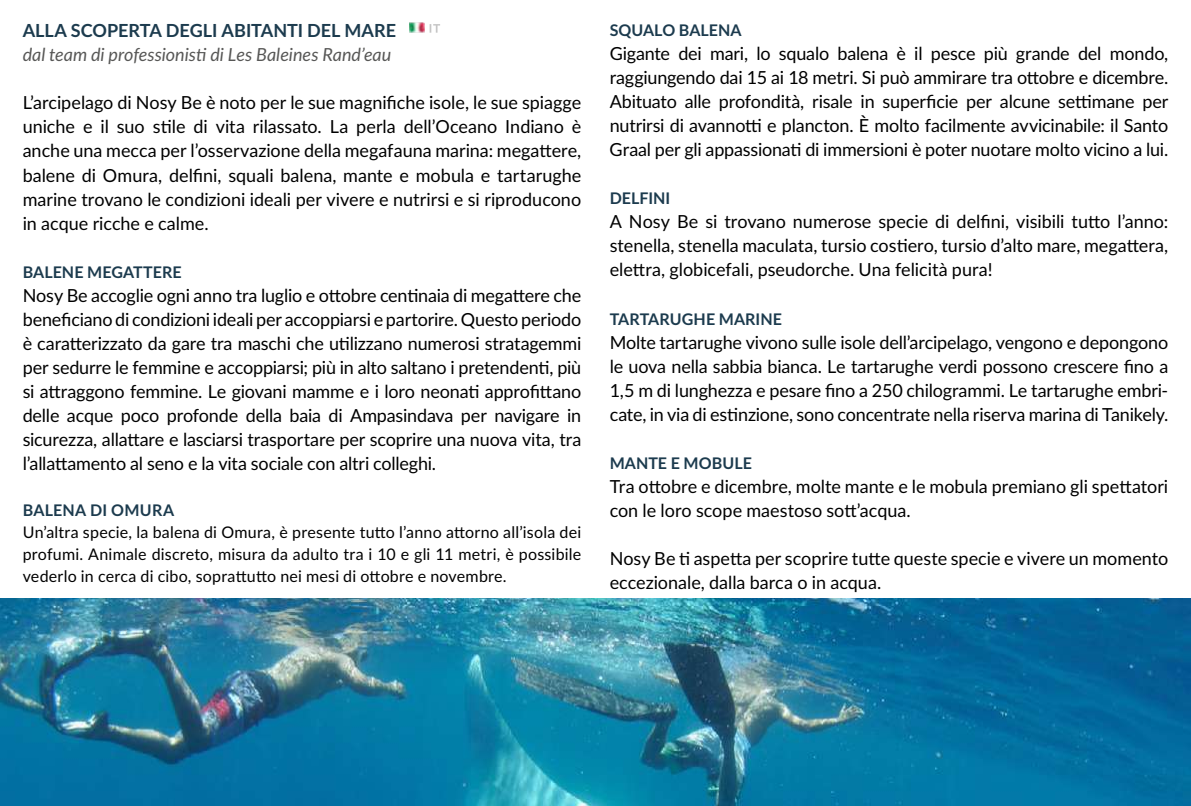
<style>
.page{position:relative;width:1191px;height:806px;background:#fff}
.page>*{position:absolute;margin:0;border:0;box-sizing:border-box;transform-origin:0 0}
.t1{font:18px/24px "Lato";letter-spacing:-.005em;color:#000;text-align:justify}
.t2{font:italic 18px "Lato";color:#575756}
.t3{font:700 18px "Lato";color:#1c3b4e}
.t4{font:16px/22px "Lato";letter-spacing:.015em;color:#000;text-align:justify}
.t5{font:700 16px "Lato";letter-spacing:.005em;color:#1c3b4e}
</style>
<div class="page">
<svg style="left:429px;top:24px;width:11px;height:9px"></svg>
<img style="left:410px;top:23px;width:14px;height:9px">
<img style="left:0;top:598px;width:1191px;height:207px">
<p class="t3" style="left:23px;top:18px;width:375px">ALLA SCOPERTA DEGLI ABITANTI DEL MARE</p>
<p class="t2" style="left:23px;top:42px;width:370px">dal team di professionisti di Les Baleines Rand’eau</p>
<p class="t1" style="left:23px;top:90px;width:560px">L’arcipelago di Nosy Be è noto per le sue magnifiche isole, le sue spiagge uniche e il suo stile di vita rilassato. La perla dell’Oceano Indiano è anche una mecca per l’osservazione della megafauna marina: megattere, balene di Omura, delfini, squali balena, mante e mobula e tartarughe marine trovano le condizioni ideali per vivere e nutrirsi e si riproducono in acque ricche e calme.</p>
<p class="t5" style="left:23px;top:260px;width:160px">BALENE MEGATTERE</p>
<p class="t1" style="left:23px;top:282px;width:560px">Nosy Be accoglie ogni anno tra luglio e ottobre centinaia di megattere che beneficiano di condizioni ideali per accoppiarsi e partorire. Questo periodo è caratterizzato da gare tra maschi che utilizzano numerosi stratagemmi per sedurre le femmine e accoppiarsi; più in alto saltano i pretendenti, più si attraggono femmine. Le giovani mamme e i loro neonati approfittano delle acque poco profonde della baia di Ampasindava per navigare in sicurezza, allattare e lasciarsi trasportare per scoprire una nuova vita, tra l’allattamento al seno e la vita sociale con altri colleghi.</p>
<p class="t5" style="left:23px;top:498px;width:153px">BALENA DI OMURA</p>
<p class="t4" style="left:23px;top:520px;width:560px">Un’altra specie, la balena di Omura, è presente tutto l’anno attorno all’isola dei profumi. Animale discreto, misura da adulto tra i 10 e gli 11 metri, è possibile vederlo in cerca di cibo, soprattutto nei mesi di ottobre e novembre.</p>
<p class="t5" style="left:609px;top:19px;width:133px">SQUALO BALENA</p>
<p class="t1" style="left:609px;top:41px;width:560px">Gigante dei mari, lo squalo balena è il pesce più grande del mondo, raggiungendo dai 15 ai 18 metri. Si può ammirare tra ottobre e dicembre.<br>Abituato alle profondità, risale in superficie per alcune settimane per nutrirsi di avannotti e plancton. È molto facilmente avvicinabile: il Santo Graal per gli appassionati di immersioni è poter nuotare molto vicino a lui.</p>
<p class="t5" style="left:609px;top:187px;width:62px">DELFINI</p>
<p class="t1" style="left:609px;top:209px;width:560px">A Nosy Be si trovano numerose specie di delfini, visibili tutto l’anno: stenella, stenella maculata, tursio costiero, tursio d’alto mare, megattera, elettra, globicefali, pseudorche. Una felicità pura!</p>
<p class="t5" style="left:609px;top:307px;width:174px">TARTARUGHE MARINE</p>
<p class="t1" style="left:609px;top:329px;width:560px">Molte tartarughe vivono sulle isole dell’arcipelago, vengono e depongono le uova nella sabbia bianca. Le tartarughe verdi possono crescere fino a 1,5 m di lunghezza e pesare fino a 250 chilogrammi. Le tartarughe embri&shy;cate, in via di estinzione, sono concentrate nella riserva marina di Tanikely.</p>
<p class="t5" style="left:609px;top:451px;width:144px">MANTE E MOBULE</p>
<p class="t1" style="left:609px;top:473px;width:560px">Tra ottobre e dicembre, molte mante e le mobula premiano gli spettatori con le loro scope maestoso sott’acqua.</p>
<p class="t1" style="left:609px;top:545px;width:560px">Nosy Be ti aspetta per scoprire tutte queste specie e vivere un momento eccezionale, dalla barca o in acqua.</p>
</div>
